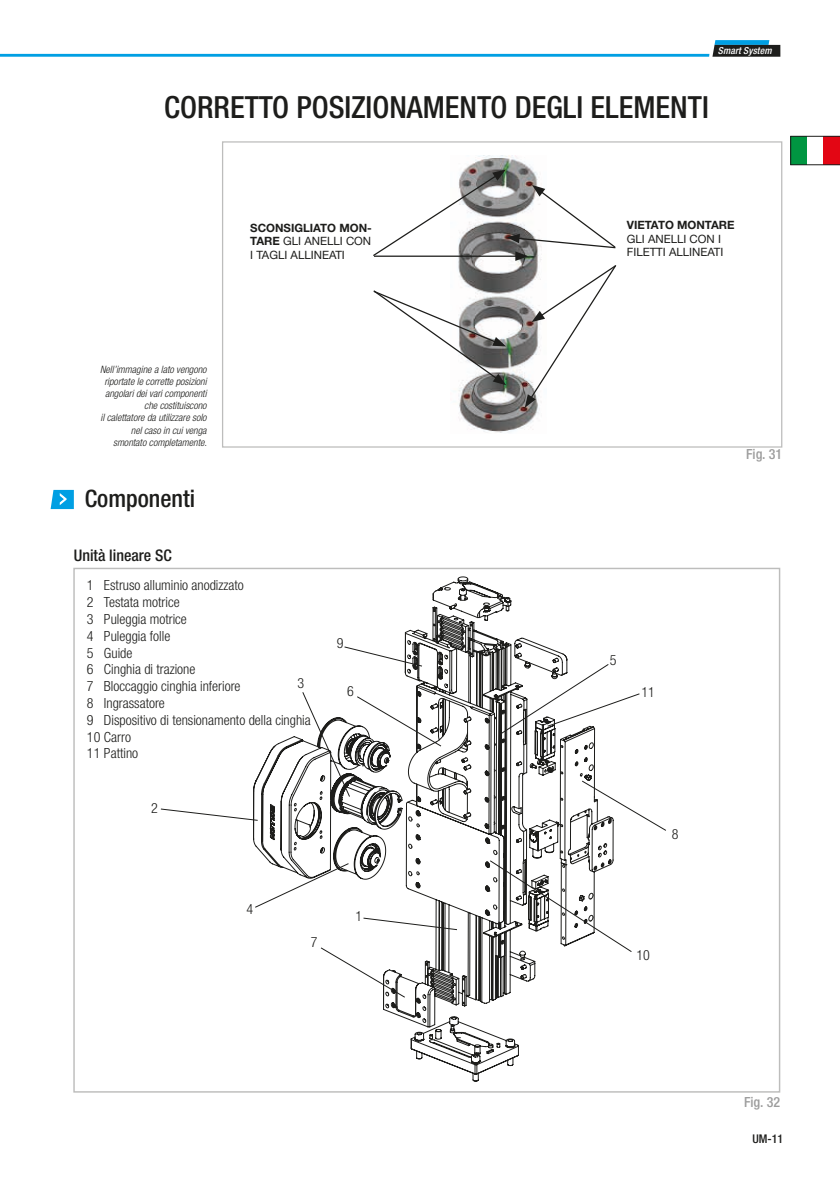
<style>
.page{position:relative;width:840px;height:1191px;background:#fff}
.page>*{position:absolute;margin:0;border:0;box-sizing:border-box;transform-origin:0 0}
.t1{font:500 condensed 30.6px "Helvetica Neue LT Std";color:#1d1d1b}
.t2{font:500 condensed 24px "Helvetica Neue LT Std";color:#1d1d1b}
.t3{font:500 condensed 16px "Helvetica Neue LT Std";color:#1d1d1b}
.t4{font:300 condensed 14px/16.8px "Helvetica Neue LT Std";color:#1d1d1b}
.t5{font:500 condensed 14px "Helvetica Neue LT Std";color:#9d9d9d}
.t6{font:500 condensed 12px "Helvetica Neue LT Std";color:#1d1d1b}
.t7{font:11.4px/13.8px "Helvetica Neue LT Std";color:#1d1d1b;text-align:justify}
.t8{font:700 11.4px "Helvetica Neue LT Std";color:#1d1d1b}
.t9{font:italic 300 condensed 10.2px/12.2px "Helvetica Neue LT Std";color:#1d1d1b;text-align:right}
.t10{font:italic 500 condensed 9.8px "Helvetica Neue LT Std";letter-spacing:.015em;color:#fff}
.s1{font-weight:700}
</style>
<div class="page">
<hr style="left:0;top:54px;width:709px;height:3px;background:#009fe3">
<svg style="left:712px;top:40px;width:69px;height:17px"></svg>
<svg style="left:790px;top:136px;width:49px;height:29px"></svg>
<svg style="left:51px;top:490px;width:23px;height:19px"></svg>
<div style="left:222px;top:141px;width:560px;height:306px;border:1px solid #bdbdbc"></div>
<svg style="left:253px;top:576px;width:360px;height:505px"></svg>
<svg style="left:344px;top:646px;width:78px;height:20px"></svg>
<svg style="left:356px;top:696px;width:85px;height:50px"></svg>
<svg style="left:302px;top:691px;width:48px;height:106px"></svg>
<svg style="left:160px;top:808px;width:98px;height:13px"></svg>
<svg style="left:254px;top:863px;width:95px;height:45px"></svg>
<svg style="left:320px;top:947px;width:85px;height:51px"></svg>
<svg style="left:363px;top:917px;width:94px;height:13px"></svg>
<svg style="left:489px;top:860px;width:142px;height:92px"></svg>
<svg style="left:581px;top:780px;width:85px;height:51px"></svg>
<svg style="left:501px;top:663px;width:138px;height:71px"></svg>
<img style="left:458px;top:155px;width:82px;height:278px">
<svg style="left:373px;top:170px;width:244px;height:238px"></svg>
<p class="t10" style="left:717px;top:45px;width:55px">Smart System</p>
<h1 class="t1" style="left:164px;top:89px;width:545px">CORRETTO POSIZIONAMENTO DEGLI ELEMENTI</h1>
<p class="t7" style="left:250px;top:220px;width:123px"><span class="s1">SCONSIGLIATO MON-TARE</span> GLI ANELLI CON I TAGLI ALLINEATI</p>
<p class="t8" style="left:626px;top:218px;width:109px">VIETATO MONTARE</p>
<p class="t7" style="left:626px;top:231px;width:98px">GLI ANELLI CON I<br>FILETTI ALLINEATI</p>
<p class="t9" style="left:100px;top:363px;width:108px">Nell’immagine a lato vengono riportate le corrette posizioni angolari dei vari componenti che costituiscono<br>il calettatore da utilizzare solo nel caso in cui venga smontato completamente.</p>
<h2 class="t2" style="left:85px;top:484px;width:112px">Componenti</h2>
<p class="t3" style="left:74px;top:545px;width:99px">Unità lineare SC</p>
<p class="t4" style="left:87px;top:577px;width:225px">1 Estruso alluminio anodizzato<br>2 Testata motrice<br>3 Puleggia motrice<br>4 Puleggia folle<br>5 Guide<br>6 Cinghia di trazione<br>7 Bloccaggio cinghia inferiore<br>8 Ingrassatore<br>9 Dispositivo di tensionamento della cinghia<br>10 Carro<br>11 Pattino</p>
<p class="t4" style="left:297px;top:674px;width:8px">3</p>
<p class="t4" style="left:151px;top:799px;width:8px">2</p>
<p class="t4" style="left:336px;top:634px;width:8px">9</p>
<p class="t4" style="left:347px;top:682px;width:8px">6</p>
<p class="t4" style="left:246px;top:900px;width:8px">4</p>
<p class="t4" style="left:310px;top:933px;width:8px">7</p>
<p class="t4" style="left:355px;top:907px;width:8px">1</p>
<p class="t5" style="left:745px;top:446px;width:38px">Fig. 31</p>
<p class="t4" style="left:609px;top:651px;width:8px">5</p>
<p class="t4" style="left:641px;top:684px;width:15px">11</p>
<p class="t4" style="left:671px;top:825px;width:8px">8</p>
<p class="t4" style="left:636px;top:946px;width:15px">10</p>
<p class="t5" style="left:743px;top:1093px;width:38px">Fig. 32</p>
<p class="t6" style="left:752px;top:1131px;width:32px">UM-11</p>
</div>
